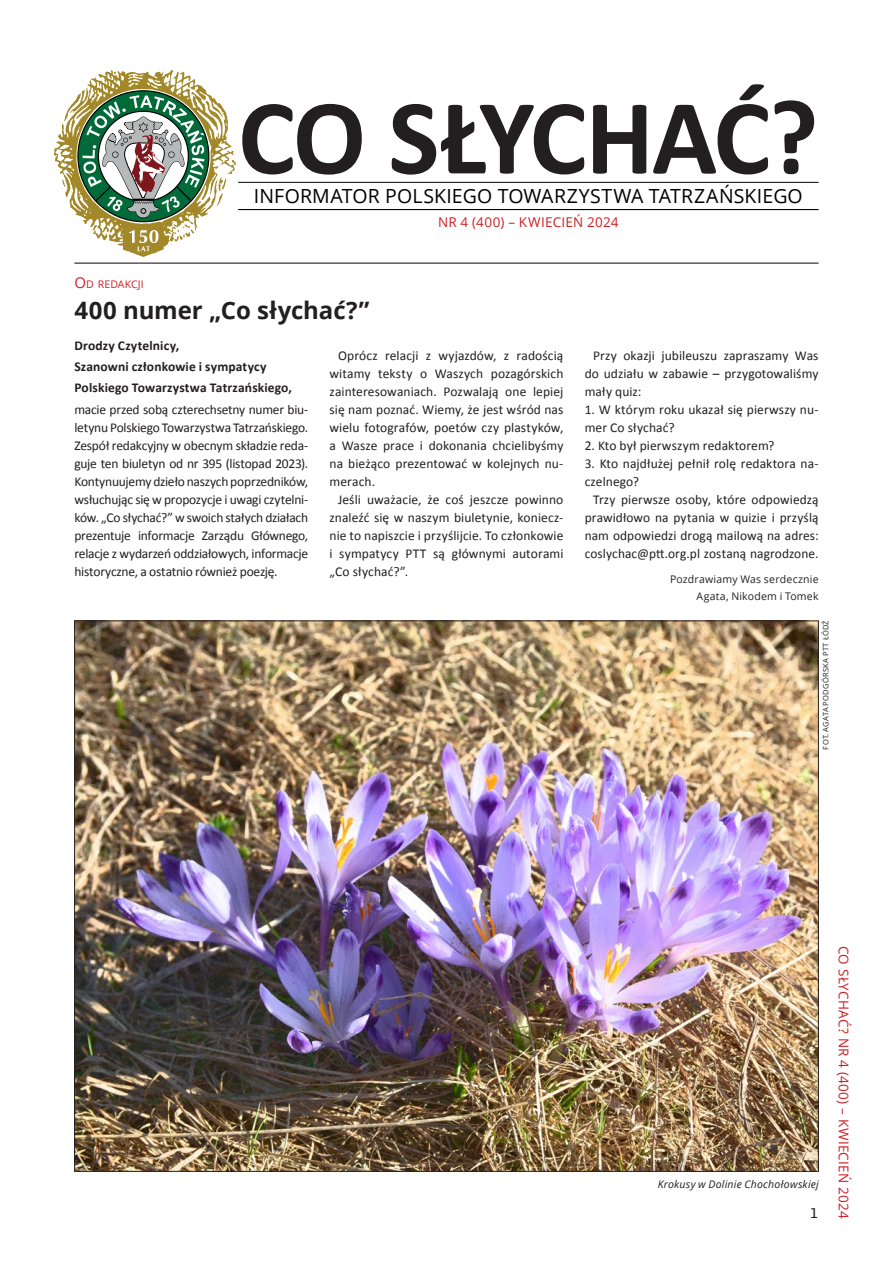
<style>
.page{position:relative;width:893px;height:1263px;background:#fff}
.page>*{position:absolute;margin:0;border:0;box-sizing:border-box;transform-origin:0 0}
.t1{font:700 108px "Calibri";letter-spacing:-.02em;color:#231f20}
.t2{font:700 24px "Open Sans";letter-spacing:-.005em;color:#231f20}
.t3{font:19.5px "Open Sans";letter-spacing:.01em;color:#000}
.t4{font:13.5px/18px "Calibri";letter-spacing:.005em;color:#231f20;text-align:justify}
.t5{font:700 13.5px/21px "Calibri";letter-spacing:.01em;color:#231f20}
.t6{font:13.5px "Open Sans";letter-spacing:.015em;color:#cf2026}
.t7{font:13.5px "DejaVu Sans";color:#231f20}
.t8{font:10.5px/16.8px "Open Sans";letter-spacing:.02em;color:#231f20;text-align:right}
.t9{font:italic 10.5px "Open Sans";letter-spacing:.02em;color:#231f20}
.t10{font:10.5px "Open Sans";letter-spacing:.01em;color:#cf2026}
.t11{font:7.5px "Open Sans";letter-spacing:.03em;color:#231f20}
.s1{font-size:15px}
</style>
<div class="page">
<hr style="left:238px;top:182px;width:581px;height:1px;background:#231f20">
<hr style="left:238px;top:209px;width:581px;height:1px;background:#000">
<svg style="left:54px;top:70px;width:182px;height:187px"></svg>
<img style="left:76px;top:623px;width:741px;height:546px">
<hr style="left:74px;top:263px;width:745px;height:1px;background:#231f20">
<h1 class="t1" style="left:238px;top:69px;width:582px">CO SŁYCHAĆ?</h1>
<h3 class="t3" style="left:254px;top:182px;width:550px">IN FORMATOR POLSKIEGO TOWARZYSTWA TATRZAŃ SKIEGO</h3>
<p class="t6" style="left:438px;top:212px;width:182px">nr 4 (400) – kwiecień 2024</p>
<p class="t10" style="left:74px;top:277px;width:71px"><span class="s1">O</span>D REDAKCJI</p>
<h2 class="t2" style="left:74px;top:293px;width:296px">400 numer „Co słychać?”</h2>
<p class="t5" style="left:74px;top:335px;width:219px">Drodzy Czytelnicy,<br>Szanowni członkowie i sympatycy<br>Polskiego Towarzystwa Tatrzańskiego,</p>
<p class="t4" style="left:74px;top:401px;width:235px">macie przed sobą czterechsetny numer biu&shy;letynu Polskiego Towarzystwa Tatrzańskiego.<br>Zespół redakcyjny w obecnym składzie reda&shy;guje ten biuletyn od nr 395 (listopad 2023).<br>Kontynuujemy dzieło naszych poprzedników, wsłuchując się w propozycje i uwagi czytelni&shy;ków. „Co słychać?” w swoich stałych działach prezentuje informacje Zarządu Głównego, relacje z wydarzeń oddziałowych, informacje historyczne, a ostatnio również poezję.</p>
<p class="t4" style="left:330px;top:347px;width:235px;text-indent:9px">Oprócz relacji z wyjazdów, z radością witamy teksty o Waszych pozagórskich zainteresowaniach. Pozwalają one lepiej się nam poznać. Wiemy, że jest wśród nas wielu fotografów, poetów czy plastyków, a Wasze prace i dokonania chcielibyśmy na bieżąco prezentować w kolejnych nu&shy;merach.</p>
<p class="t4" style="left:330px;top:491px;width:235px;text-indent:9px">Jeśli uważacie, że coś jeszcze powinno znaleźć się w naszym biuletynie, koniecz&shy;nie to napiszcie i przyślijcie. To członkowie i sympatycy PTT są głównymi autorami „Co słychać?”.</p>
<p class="t4" style="left:585px;top:346px;width:235px;text-indent:9px">Przy okazji jubileuszu zapraszamy Was do udziału w zabawie – przygotowaliśmy mały quiz:</p>
<p class="t4" style="left:585px;top:400px;width:235px">1. W którym roku ukazał się pierwszy nu&shy;mer Co słychać?</p>
<p class="t4" style="left:585px;top:436px;width:191px">2. Kto był pierwszym redaktorem?</p>
<p class="t4" style="left:585px;top:454px;width:235px">3. Kto najdłużej pełnił rolę redaktora na&shy;czelnego?</p>
<p class="t4" style="left:585px;top:491px;width:235px;text-indent:9px">Trzy pierwsze osoby, które odpowiedzą prawidłowo na pytania w quizie i przyślą nam odpowiedzi drogą mailową na adres: coslychac@ptt.org.pl zostaną nagrodzone.</p>
<p class="t8" style="left:670px;top:571px;width:150px">Pozdrawiamy Was serdecznie<br>Agata, N ikodem i Tomek</p>
<p class="t11" style="left:821px;top:749px;width:130px;rotate:-90deg">FOT. AGATA PODGÓRSKA PTT ŁÓDŹ</p>
<p class="t9" style="left:658px;top:1177px;width:163px">Krokusy w Dolinie Chochołowskiej</p>
<p class="t7" style="left:810px;top:1202px;width:10px">1</p>
<p class="t6" style="left:853px;top:946px;width:274px;rotate:90deg">CO SŁYCHAĆ? nr 4 (400) – kwiec ień 2024</p>
</div>
